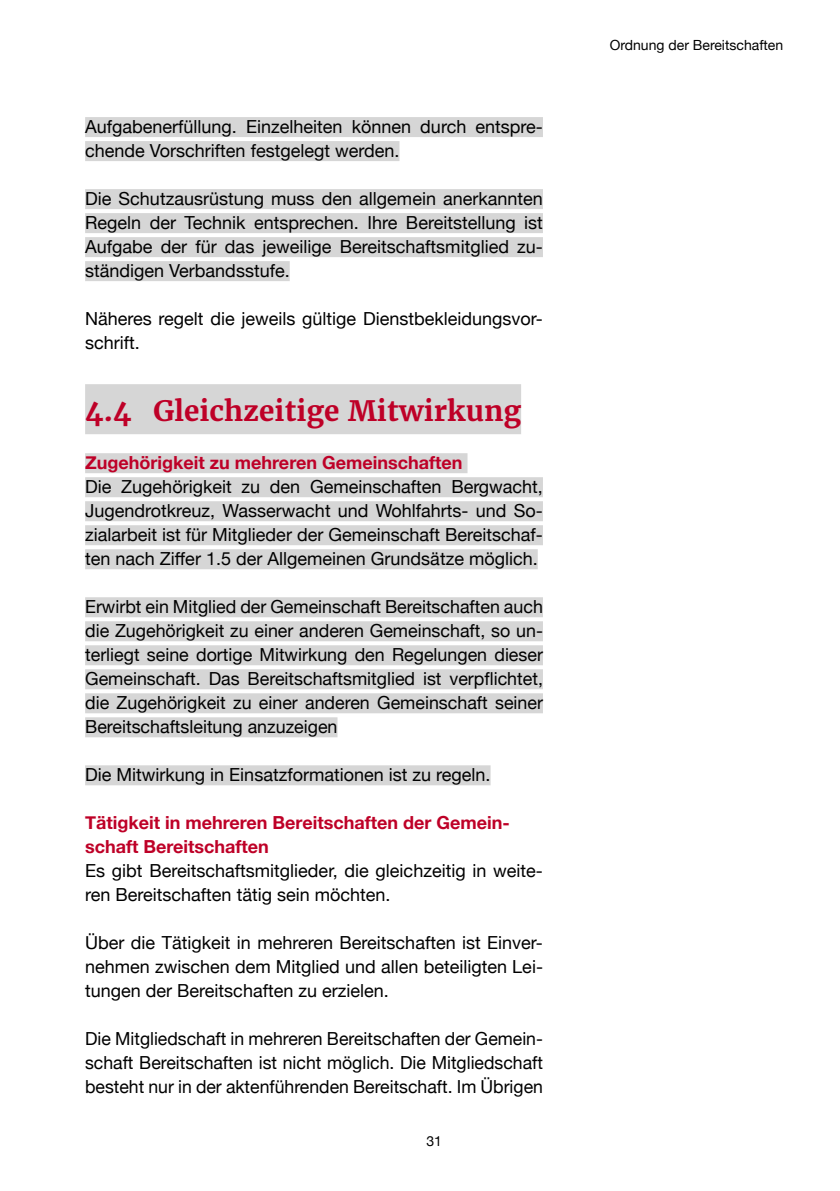
<style>
.page{position:relative;width:840px;height:1191px;background:#fff}
.page>*{position:absolute;margin:0;border:0;box-sizing:border-box;transform-origin:0 0}
.t1{font:700 28px "Merriweather";color:#be0027}
.t2{font:18px/24px "Helvetica Neue";color:#000;text-align:justify}
.t3{font:700 18px/24px "Helvetica Neue";color:#be0027}
.t4{font:14px "Helvetica Neue";color:#000}
</style>
<div class="page">
<div style="left:85px;top:117px;width:457px;height:20px;background:#d6d6d6"></div>
<div style="left:85px;top:141px;width:314px;height:20px;background:#d6d6d6"></div>
<div style="left:85px;top:189px;width:457px;height:20px;background:#d6d6d6"></div>
<div style="left:85px;top:213px;width:457px;height:20px;background:#d6d6d6"></div>
<div style="left:85px;top:237px;width:457px;height:20px;background:#d6d6d6"></div>
<div style="left:85px;top:261px;width:204px;height:20px;background:#d6d6d6"></div>
<div style="left:85px;top:384px;width:436px;height:50px;background:#d6d6d6"></div>
<div style="left:85px;top:453px;width:382px;height:20px;background:#d6d6d6"></div>
<div style="left:85px;top:477px;width:457px;height:20px;background:#d6d6d6"></div>
<div style="left:85px;top:501px;width:457px;height:20px;background:#d6d6d6"></div>
<div style="left:85px;top:525px;width:457px;height:20px;background:#d6d6d6"></div>
<div style="left:85px;top:549px;width:452px;height:20px;background:#d6d6d6"></div>
<div style="left:85px;top:597px;width:457px;height:20px;background:#d6d6d6"></div>
<div style="left:85px;top:621px;width:457px;height:20px;background:#d6d6d6"></div>
<div style="left:85px;top:645px;width:457px;height:20px;background:#d6d6d6"></div>
<div style="left:85px;top:669px;width:457px;height:20px;background:#d6d6d6"></div>
<div style="left:85px;top:693px;width:457px;height:20px;background:#d6d6d6"></div>
<div style="left:85px;top:717px;width:252px;height:20px;background:#d6d6d6"></div>
<div style="left:85px;top:765px;width:405px;height:20px;background:#d6d6d6"></div>
<p class="t2" style="left:85px;top:116px;width:459px">Aufgabenerfüllung. Einzelheiten können durch entspre&shy;chende Vorschriften festgelegt werden.</p>
<p class="t2" style="left:85px;top:188px;width:459px">Die Schutzausrüstung muss den allgemein anerkannten Regeln der Technik entsprechen. Ihre Bereitstellung ist Aufgabe der für das jeweilige Bereitschaftsmitglied zu&shy;ständigen Verbandsstufe.</p>
<p class="t2" style="left:85px;top:308px;width:459px">Näheres regelt die jeweils gültige Dienstbekleidungsvor&shy;schrift.</p>
<h1 class="t1" style="left:85px;top:393px;width:437px">4.4 Gleichzeitige Mitwirkung</h1>
<p class="t3" style="left:85px;top:451px;width:378px">Zugehörigkeit zu mehreren Gemeinschaften</p>
<p class="t2" style="left:85px;top:476px;width:459px">Die Zugehörigkeit zu den Gemeinschaften Bergwacht, Jugendrotkreuz, Wasserwacht und Wohlfahrts- und So&shy;zialarbeit ist für Mitglieder der Gemeinschaft Bereitschaf&shy;ten nach Ziffer 1.5 der Allgemeinen Grundsätze möglich.</p>
<p class="t2" style="left:85px;top:596px;width:459px">Erwirbt ein Mitglied der Gemeinschaft Bereitschaften auch die Zugehörigkeit zu einer anderen Gemeinschaft, so un&shy;terliegt seine dortige Mitwirkung den Regelungen dieser Gemeinschaft. Das Bereitschaftsmitglied ist verpflichtet, die Zugehörigkeit zu einer anderen Gemeinschaft seiner Bereitschaftsleitung anzuzeigen</p>
<p class="t2" style="left:85px;top:764px;width:407px">Die Mitwirkung in Einsatzformationen ist zu regeln.</p>
<p class="t3" style="left:85px;top:811px;width:426px">Tätigkeit in mehreren Bereitschaften der Gemein&shy;schaft Bereitschaften</p>
<p class="t2" style="left:85px;top:860px;width:459px">Es gibt Bereitschaftsmitglieder, die gleichzeitig in weite&shy;ren Bereitschaften tätig sein möchten.</p>
<p class="t2" style="left:85px;top:932px;width:459px">Über die Tätigkeit in mehreren Bereitschaften ist Einver&shy;nehmen zwischen dem Mitglied und allen beteiligten Lei&shy;tungen der Bereitschaften zu erzielen.</p>
<p class="t2" style="left:85px;top:1028px;width:459px">Die Mitgliedschaft in mehreren Bereitschaften der Gemein&shy;schaft Bereitschaften ist nicht möglich. Die Mitgliedschaft besteht nur in der aktenführenden Bereitschaft. Im Übrigen</p>
<p class="t4" style="left:426px;top:1131px;width:17px">31</p>
<p class="t4" style="left:609px;top:35px;width:175px">Ordnung der Bereitschaften</p>
</div>
